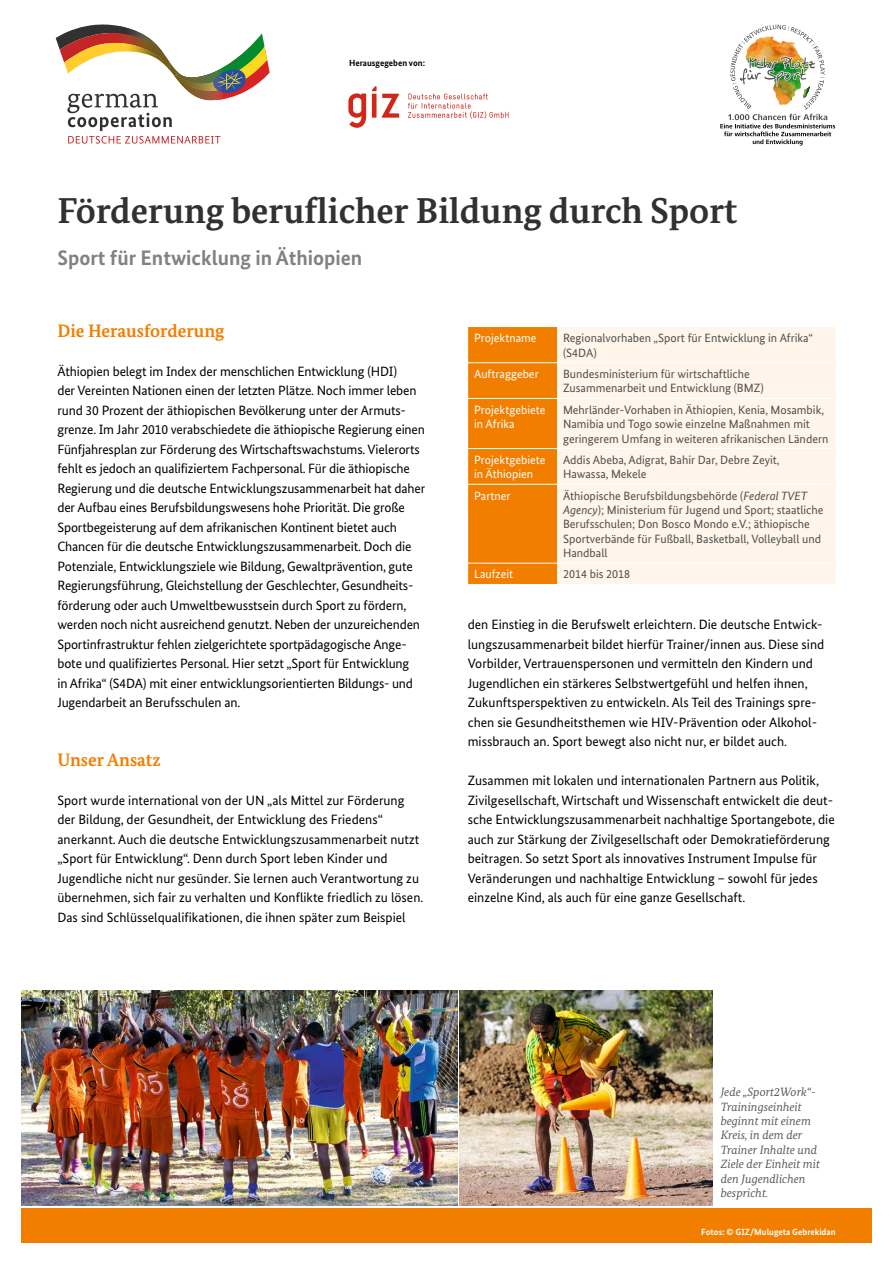
<style>
.page{position:relative;width:893px;height:1263px;background:#fff}
.page>*{position:absolute;margin:0;border:0;box-sizing:border-box;transform-origin:0 0}
.t1{font:700 36px "Bundes Serif";color:#313130}
.t2{font:700 21px "Bundes Sans";color:#818281}
.t3{font:700 18px "Bundes Serif";color:#f27e00}
.t4{font:13.5px/19.5px "Bundes Sans";color:#000}
.t5{font:12px/14.4px "Bundes Sans";color:#4e4e4d}
.t6{font:italic 12px/14.4px "Bundes Serif";color:#5b5b5a}
.t7{font:12px/14.4px "Bundes Sans";color:#fff}
.t8{font:700 9px "Bundes Sans";color:#fff}
.t9{font:700 9px "Bundes Sans";color:#000}
.s1{font-style:italic}
</style>
<div class="page">
<svg style="left:56px;top:24px;width:214px;height:120px"></svg>
<svg style="left:348px;top:93px;width:18px;height:35px"></svg>
<svg style="left:372px;top:86px;width:27px;height:32px"></svg>
<svg style="left:408px;top:94px;width:100px;height:25px"></svg>
<div style="left:21px;top:1208px;width:851px;height:34px;background:#f27e00"></div>
<div style="left:468px;top:327px;width:89px;height:257px;background:#f27e00"></div>
<div style="left:557px;top:327px;width:279px;height:257px;background:#fff5ea"></div>
<hr style="left:468px;top:362px;width:89px;height:1px;background:#fff">
<hr style="left:557px;top:362px;width:279px;height:1px;background:#fff">
<hr style="left:468px;top:398px;width:89px;height:1px;background:#fff">
<hr style="left:557px;top:398px;width:279px;height:1px;background:#fff">
<hr style="left:468px;top:448px;width:89px;height:1px;background:#fff">
<hr style="left:557px;top:448px;width:279px;height:1px;background:#fff">
<hr style="left:468px;top:484px;width:89px;height:1px;background:#fff">
<hr style="left:557px;top:484px;width:279px;height:1px;background:#fff">
<hr style="left:468px;top:563px;width:89px;height:1px;background:#fff">
<hr style="left:557px;top:563px;width:279px;height:1px;background:#fff">
<img style="left:21px;top:990px;width:436px;height:215px">
<img style="left:459px;top:990px;width:253px;height:215px">
<svg style="left:720px;top:25px;width:115px;height:121px"></svg>
<p class="t9" style="left:349px;top:58px;width:77px">Herausgegeben von:</p>
<h1 class="t1" style="left:57px;top:188px;width:681px">Förderung beruflicher Bildung durch Sport</h1>
<h2 class="t2" style="left:57px;top:245px;width:306px">Sport für Entwicklung in Äthiopien</h2>
<h3 class="t3" style="left:57px;top:320px;width:169px">Die Herausforderung</h3>
<p class="t4" style="left:57px;top:361px;width:369px">Äthiopien belegt im Index der menschlichen Entwicklung (HDI)<br>der Vereinten Nationen einen der letzten Plätze. Noch immer leben rund 30 Prozent der äthiopischen Bevölkerung unter der Armuts&shy;grenze. Im Jahr 2010 verabschiedete die äthiopische Regierung einen Fünfjahresplan zur Förderung des Wirtschaftswachstums. Vielerorts fehlt es jedoch an qualifiziertem Fachpersonal. Für die äthiopische Regierung und die deutsche Entwicklungszusammenarbeit hat daher der Aufbau eines Berufsbildungswesens hohe Priorität. Die große Sportbegeisterung auf dem afrikanischen Kontinent bietet auch Chancen für die deutsche Entwicklungszusammenarbeit. Doch die Potenziale, Entwicklungsziele wie Bildung, Gewaltprävention, gute Regierungsführung, Gleichstellung der Geschlechter, Gesundheits&shy;förderung oder auch Umweltbewusstsein durch Sport zu fördern, werden noch nicht ausreichend genutzt. Neben der unzureichenden Sportinfrastruktur fehlen zielgerichtete sportpädagogische Ange&shy;bote und qualifiziertes Personal. Hier setzt „Sport für Entwicklung<br>in Afrika“ (S4DA) mit einer entwicklungsorientierten Bildungs- und Jugendarbeit an Berufsschulen an.</p>
<h3 class="t3" style="left:57px;top:749px;width:105px">Unser Ansatz</h3>
<p class="t4" style="left:57px;top:790px;width:367px">Sport wurde international von der UN „als Mittel zur Förderung der Bildung, der Gesundheit, der Entwicklung des Friedens“ anerkannt. Auch die deutsche Entwicklungszusammenarbeit nutzt „Sport für Entwicklung“. Denn durch Sport leben Kinder und Jugendliche nicht nur gesünder. Sie lernen auch Verantwortung zu übernehmen, sich fair zu verhalten und Konflikte friedlich zu lösen.<br>Das sind Schlüsselqualifikationen, die ihnen später zum Beispiel</p>
<p class="t7" style="left:474px;top:331px;width:64px">Projektname</p>
<p class="t5" style="left:563px;top:331px;width:252px">Regionalvorhaben „Sport für Entwicklung in Afrika“ (S4DA)</p>
<p class="t7" style="left:474px;top:367px;width:66px">Auftraggeber</p>
<p class="t5" style="left:563px;top:367px;width:202px">Bundesministerium für wirtschaftliche<br>Zusammenarbeit und Entwicklung (BMZ)</p>
<p class="t7" style="left:474px;top:402px;width:73px">Projektgebiete in Afrika</p>
<p class="t5" style="left:563px;top:402px;width:267px">Mehrländer-Vorhaben in Äthiopien, Kenia, Mosambik,<br>Namibia und Togo sowie einzelne Maßnahmen mit geringerem Umfang in weiteren afrikanischen Ländern</p>
<p class="t7" style="left:474px;top:452px;width:73px">Projektgebiete in Äthiopien</p>
<p class="t5" style="left:563px;top:452px;width:218px">Addis Abeba, Adigrat, Bahir Dar, Debre Zeyit,<br>Hawassa, Mekele</p>
<p class="t7" style="left:474px;top:488px;width:38px">Partner</p>
<p class="t5" style="left:563px;top:488px;width:262px">Äthiopische Berufsbildungsbehörde (<span class="s1">Federal TVET Agency</span>); Ministerium für Jugend und Sport; staatliche Berufsschulen; Don Bosco Mondo e.V.; äthiopische Sportverbände für Fußball, Basketball, Volleyball und Handball</p>
<p class="t7" style="left:474px;top:567px;width:40px">Laufzeit</p>
<p class="t5" style="left:563px;top:567px;width:69px">2014 bis 2018</p>
<p class="t4" style="left:468px;top:615px;width:358px">den Einstieg in die Berufswelt erleichtern. Die deutsche Entwick&shy;lungszusammenarbeit bildet hierfür Trainer/innen aus. Diese sind Vorbilder, Vertrauenspersonen und vermitteln den Kindern und Jugendlichen ein stärkeres Selbstwertgefühl und helfen ihnen, Zukunftsperspektiven zu entwickeln. Als Teil des Trainings spre&shy;chen sie Gesundheitsthemen wie HIV-Prävention oder Alkohol&shy;missbrauch an. Sport bewegt also nicht nur, er bildet auch.</p>
<p class="t4" style="left:468px;top:771px;width:368px">Zusammen mit lokalen und internationalen Partnern aus Politik, Zivilgesellschaft, Wirtschaft und Wissenschaft entwickelt die deut&shy;sche Entwicklungszusammenarbeit nachhaltige Sportangebote, die auch zur Stärkung der Zivilgesellschaft oder Demokratieförderung beitragen. So setzt Sport als innovatives Instrument Impulse für Veränderungen und nachhaltige Entwicklung – sowohl für jedes einzelne Kind, als auch für eine ganze Gesellschaft.</p>
<p class="t6" style="left:721px;top:1085px;width:101px">Jede „Sport2Work“-<br>Trainingseinheit beginnt mit einem<br>Kreis, in dem der<br>Trainer Inhalte und<br>Ziele der Einheit mit den Jugendlichen bespricht.</p>
<p class="t8" style="left:701px;top:1226px;width:136px">Fotos: © GIZ/Mulugeta Gebrekidan</p>
</div>
